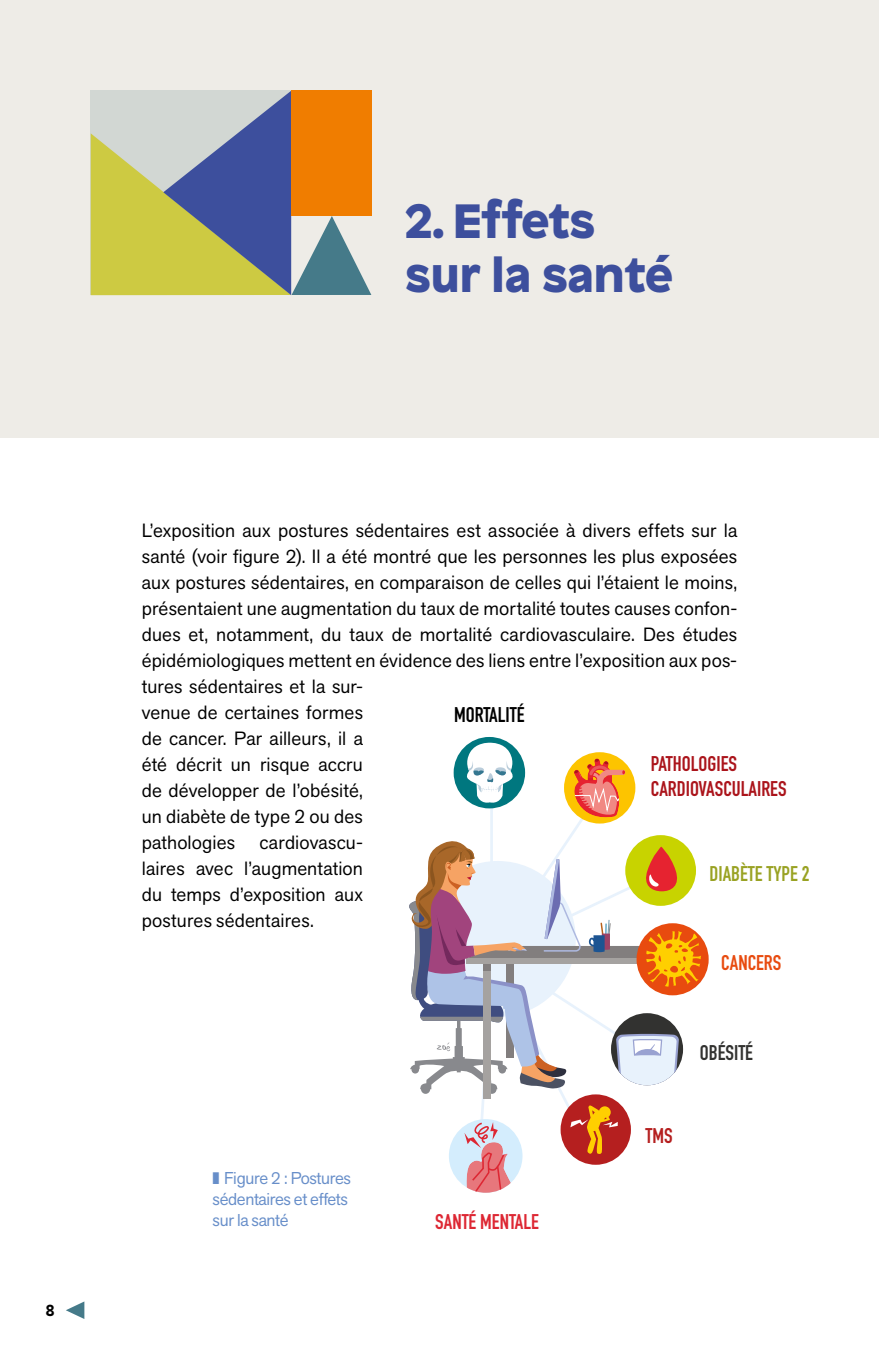
<style>
.page{position:relative;width:879px;height:1361px;background:#fff}
.page>*{position:absolute;margin:0;border:0;box-sizing:border-box;transform-origin:0 0}
.t1{font:900 48px/54px "Patron";color:#3d4f9d}
.t2{font:700 21px/25.2px "DIN Condensed";color:#ab141b}
.t3{font:700 21px "DIN Condensed";color:#dd2733}
.t4{font:700 21px "DIN Condensed";color:#99a223}
.t5{font:700 21px "DIN Condensed";color:#000}
.t6{font:700 21px "DIN Condensed";color:#323230}
.t7{font:700 21px "DIN Condensed";color:#e84b0f}
.t8{font:700 21px "DIN Condensed";color:#b51f1f}
.t9{font:19px/26px "Akzid Grtsk Next";letter-spacing:.01em;color:#000}
.t10{font:17px/21px "Akzid Grtsk Next";letter-spacing:-.02em;color:#678ec9}
.t11{font:700 16px "Patron";color:#000}
</style>
<div class="page">
<div style="left:0;top:0;width:879px;height:437px;background:#eeece7"></div>
<svg style="left:91px;top:91px;width:280px;height:204px;background:#aaa076"></svg>
<svg style="left:66px;top:1301px;width:18px;height:18px"></svg>
<div style="left:454px;top:737px;width:71px;height:71px;background:#00777f;border-radius:50%"></div>
<div style="left:636px;top:923px;width:72px;height:72px;background:#e84b0f;border-radius:50%"></div>
<svg style="left:409px;top:742px;width:292px;height:450px"></svg>
<h1 class="t1" style="left:405px;top:197px;width:269px">2. Effets sur la santé</h1>
<p class="t11" style="left:45px;top:1302px;width:11px">8</p>
<p class="t9" style="left:142px;top:519px;width:597px">L’exposition aux postures sédentaires est associée à divers effets sur la santé (voir figure 2). Il a été montré que les personnes les plus exposées aux postures sédentaires, en comparaison de celles qui l’étaient le moins, présentaient une augmentation du taux de mortalité toutes causes confon&shy;dues et, notamment, du taux de mortalité cardiovasculaire. Des études épidémiologiques mettent en évidence des liens entre l’exposition aux pos&shy;tures sédentaires et la sur-<br>venue de certaines formes<br>de cancer. Par ailleurs, il a<br>été décrit un risque accru<br>de développer de l’obésité,<br>un diabète de type 2 ou des<br>pathologies</p>
<p class="t5" style="left:454px;top:704px;width:72px">MORTALITÉ</p>
<p class="t2" style="left:651px;top:751px;width:137px">PATHOLOGIES<br>CARDIOVASCULAIRES</p>
<p class="t9" style="left:142px;top:831px;width:223px;text-align:justify;text-indent:118px">cardiovascu&shy;laires avec l’augmentation du temps d’exposition aux postures sédentaires.</p>
<p class="t4" style="left:709px;top:862px;width:102px">DIABÈTE TYPE 2</p>
<p class="t7" style="left:721px;top:952px;width:62px">CANCERS</p>
<p class="t10" style="left:213px;top:1167px;width:140px">❚ Figure 2 : Postures sédentaires et effets sur la santé</p>
<p class="t3" style="left:435px;top:1210px;width:105px">SANTÉ MENTALE</p>
<p class="t8" style="left:645px;top:1125px;width:29px">TMS</p>
<p class="t6" style="left:700px;top:1042px;width:55px">OBÉSITÉ</p>
</div>
